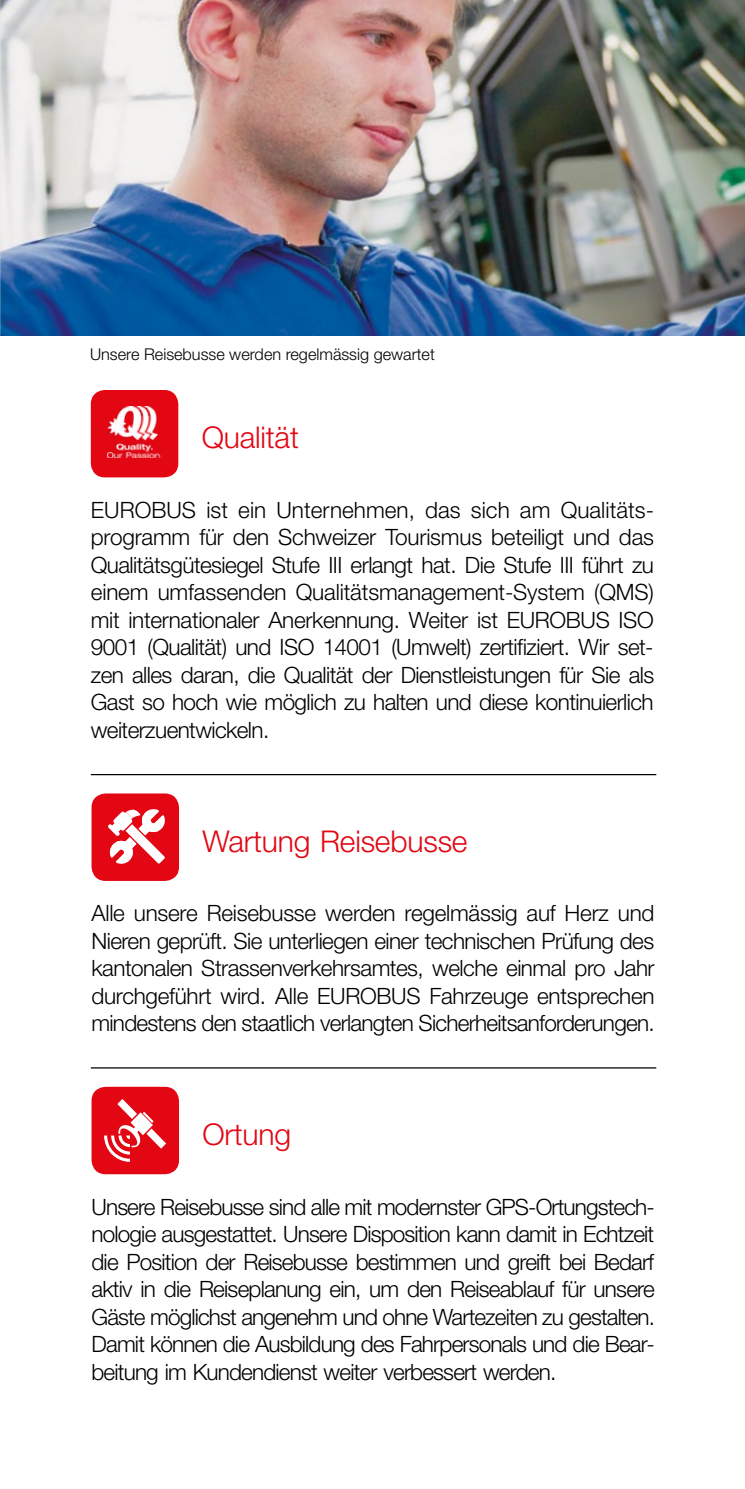
<style>
.page{position:relative;width:745px;height:1489px;background:#fff}
.page>*{position:absolute;margin:0;border:0;box-sizing:border-box;transform-origin:0 0}
.t1{font:300 30px "Helvetica Neue LT Std";letter-spacing:-.005em;color:#e30613}
.t2{font:300 22.5px/27.5px "Helvetica Neue LT Std";letter-spacing:-.03em;color:#000;text-align:justify}
.t3{font:300 16.25px "Helvetica Neue LT Std";color:#000}
</style>
<div class="page">
<img style="left:0;top:0;width:744px;height:335px">
<div style="left:91px;top:390px;width:87px;height:87px;background:#e30613;border-radius:14px"></div>
<img style="left:108px;top:407px;width:53px;height:50px">
<hr style="left:91px;top:774px;width:565px;height:1px;background:#000">
<div style="left:91px;top:793px;width:88px;height:87px;background:#e30613;border-radius:14px"></div>
<svg style="left:108px;top:809px;width:57px;height:54px"></svg>
<hr style="left:91px;top:1067px;width:565px;height:1px;background:#000">
<div style="left:91px;top:1086px;width:88px;height:88px;background:#e30613;border-radius:14px"></div>
<svg style="left:104px;top:1099px;width:62px;height:62px"></svg>
<p class="t3" style="left:90px;top:344px;width:346px">Unsere Reisebusse werden regelmässig gewartet</p>
<h1 class="t1" style="left:201px;top:419px;width:99px">Qualität</h1>
<p class="t2" style="left:91px;top:495px;width:564px">EUROBUS ist ein Unternehmen, das sich am Qualitäts&shy;programm für den Schweizer Tourismus beteiligt und das Qualitätsgütesiegel Stufe III erlangt hat. Die Stufe III führt zu einem umfassenden Qualitätsmanagement-System (QMS) mit internationaler Anerkennung. Weiter ist EUROBUS ISO 9001 (Qualität) und ISO 14001 (Umwelt) zertifiziert. Wir set&shy;zen alles daran, die Qualität der Dienstleistungen für Sie als Gast so hoch wie möglich zu halten und diese kontinuierlich weiterzuentwickeln.</p>
<h1 class="t1" style="left:202px;top:822px;width:266px">Wartung Reisebusse</h1>
<p class="t2" style="left:91px;top:899px;width:564px">Alle unsere Reisebusse werden regelmässig auf Herz und Nieren geprüft. Sie unterliegen einer technischen Prüfung des kantonalen Strassenverkehrsamtes, welche einmal pro Jahr durchgeführt wird. Alle EUROBUS Fahrzeuge entsprechen mindestens den staatlich verlangten Sicherheitsanforderungen.</p>
<h1 class="t1" style="left:202px;top:1115px;width:90px">Ortung</h1>
<p class="t2" style="left:91px;top:1192px;width:564px">Unsere Reisebusse sind alle mit modernster GPS-Ortungstech&shy;nologie ausgestattet. Unsere Disposition kann damit in Echtzeit die Position der Reisebusse bestimmen und greift bei Bedarf aktiv in die Reiseplanung ein, um den Reiseablauf für unsere Gäste möglichst angenehm und ohne Wartezeiten zu gestalten.<br>Damit können die Ausbildung des Fahrpersonals und die Bear&shy;beitung im Kundendienst weiter verbessert werden.</p>
</div>
